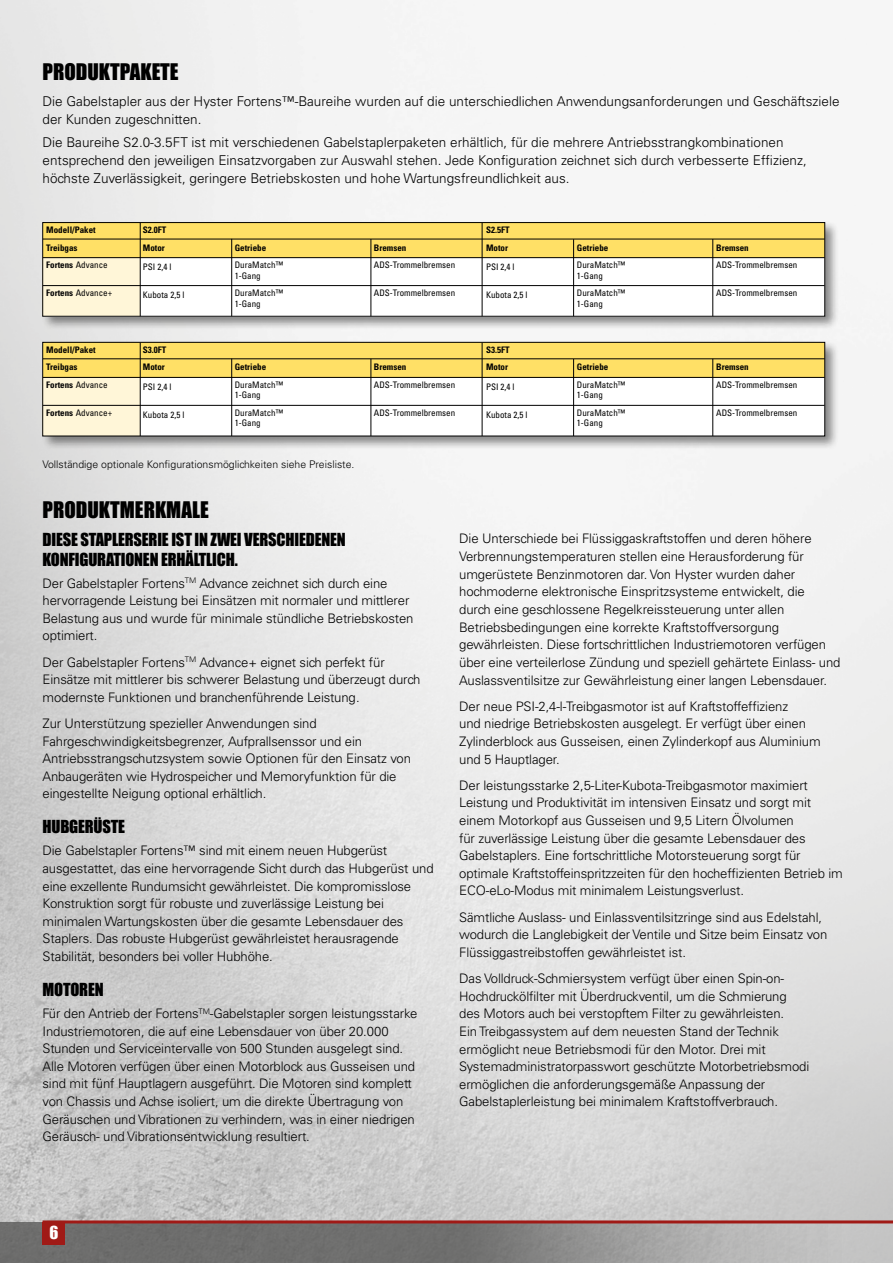
<style>
.page{position:relative;width:893px;height:1263px;background:#fff}
.page>*{position:absolute;margin:0;border:0;box-sizing:border-box;transform-origin:0 0}
.t1{font:21px "Impact";color:#000}
.t2{font:16.5px/19.5px "Impact";letter-spacing:-.01em;color:#000}
.t3{font:16.5px "Impact";color:#fff}
.t4{font:300 13.5px/18px "Univers";color:#000}
.t5{font:300 13.2px/17.7px "Univers";letter-spacing:-.01em;color:#000}
.t6{font:300 10.5px "Univers";color:#000}
.t7{font:condensed 9px/10.8px "Univers";color:#000}
.t8{font:700 condensed 9px/17.2px "Univers";color:#000}
.s1{font-weight:400}
.s2{font-weight:700}
</style>
<div class="page">
<img style="left:0;top:0;width:893px;height:1222px">
<svg style="left:0;top:1222px;width:893px;height:41px;background:#888786"></svg>
<hr style="left:43px;top:1220px;width:850px;height:3px;background:#a01a16">
<div style="left:43px;top:1222px;width:22px;height:23px;background:#a01a16"></div>
<div style="left:41px;top:221px;width:798px;height:109px;background:#000;opacity:.45"></div>
<div style="left:43px;top:223px;width:782px;height:93px;background:#fff"></div>
<div style="left:41px;top:340px;width:798px;height:110px;background:#000;opacity:.45"></div>
<div style="left:43px;top:343px;width:782px;height:93px;background:#fff"></div>
<div style="left:43px;top:257px;width:97px;height:59px;background:#fff6d8"></div>
<div style="left:43px;top:377px;width:97px;height:59px;background:#fff6d8"></div>
<div style="left:43px;top:222px;width:782px;height:35px;background:#ffe066"></div>
<div style="left:43px;top:342px;width:782px;height:35px;background:#ffe066"></div>
<hr style="left:43px;top:239px;width:782px;height:1px;background:#000">
<hr style="left:43px;top:359px;width:782px;height:1px;background:#000">
<hr style="left:43px;top:257px;width:782px;height:1px;background:#000">
<hr style="left:43px;top:377px;width:782px;height:1px;background:#000">
<hr style="left:482px;top:223px;width:1px;height:93px;background:#000">
<hr style="left:482px;top:343px;width:1px;height:93px;background:#000">
<hr style="left:140px;top:223px;width:1px;height:93px;background:#000">
<hr style="left:140px;top:343px;width:1px;height:93px;background:#000">
<hr style="left:573px;top:239px;width:1px;height:77px;background:#000">
<hr style="left:573px;top:359px;width:1px;height:77px;background:#000">
<hr style="left:231px;top:239px;width:1px;height:77px;background:#000">
<hr style="left:231px;top:359px;width:1px;height:77px;background:#000">
<hr style="left:712px;top:239px;width:1px;height:77px;background:#000">
<hr style="left:712px;top:359px;width:1px;height:77px;background:#000">
<hr style="left:371px;top:239px;width:1px;height:77px;background:#000">
<hr style="left:371px;top:359px;width:1px;height:77px;background:#000">
<div style="left:42px;top:222px;width:783px;height:95px;border:1px solid #000"></div>
<div style="left:42px;top:342px;width:783px;height:94px;border:1px solid #000"></div>
<hr style="left:43px;top:285px;width:782px;height:1px;background:#000">
<hr style="left:43px;top:405px;width:782px;height:1px;background:#000">
<h1 class="t1" style="left:43px;top:56px;width:138px">PRODUKTPAKETE</h1>
<p class="t4" style="left:43px;top:93px;width:798px">Die Gabelstapler aus der Hyster Fortens™-Baureihe wurden auf die unterschiedlichen Anwendungsanforderungen und Geschäftsziele der Kunden zugeschnitten.</p>
<p class="t4" style="left:43px;top:133px;width:766px">Die Baureihe S2.0-3.5FT ist mit verschiedenen Gabelstaplerpaketen erhältlich, für die mehrere Antriebsstrangkombinationen entsprechend den jeweiligen Einsatzvorgaben zur Auswahl stehen. Jede Konfiguration zeichnet sich durch verbesserte Effizienz, höchste Zuverlässigkeit, geringere Betriebskosten und hohe Wartungsfreundlichkeit aus.</p>
<p class="t8" style="left:46px;top:222px;width:63px">Modell/Paket<br>Treibgas<br>Fortens <span class="s1">Advance</span></p>
<p class="t7" style="left:46px;top:287px;width:67px"><span class="s2">Fortens</span> Advance+</p>
<p class="t8" style="left:46px;top:341px;width:63px">Modell/Paket<br>Treibgas<br>Fortens <span class="s1">Advance</span></p>
<p class="t7" style="left:46px;top:407px;width:67px"><span class="s2">Fortens</span> Advance+</p>
<p class="t8" style="left:143px;top:222px;width:25px">S2.0FT<br>Motor</p>
<p class="t7" style="left:143px;top:261px;width:30px">PSI 2,4 l</p>
<p class="t7" style="left:143px;top:289px;width:43px">Kubota 2,5 l</p>
<p class="t8" style="left:143px;top:341px;width:25px">S3.0FT<br>Motor</p>
<p class="t7" style="left:143px;top:381px;width:30px">PSI 2,4 l</p>
<p class="t7" style="left:143px;top:409px;width:43px">Kubota 2,5 l</p>
<p class="t8" style="left:235px;top:239px;width:33px">Getriebe</p>
<p class="t7" style="left:235px;top:259px;width:50px">DuraMatch™<br>1-Gang</p>
<p class="t7" style="left:235px;top:287px;width:50px">DuraMatch™<br>1-Gang</p>
<p class="t8" style="left:235px;top:359px;width:33px">Getriebe</p>
<p class="t7" style="left:235px;top:379px;width:50px">DuraMatch™<br>1-Gang</p>
<p class="t7" style="left:235px;top:407px;width:50px">DuraMatch™<br>1-Gang</p>
<p class="t6" style="left:43px;top:458px;width:313px">Vollständige optionale Konfigurationsmöglichkeiten siehe Preisliste.</p>
<h1 class="t1" style="left:43px;top:493px;width:168px">PRODUKTMERKMALE</h1>
<p class="t8" style="left:374px;top:239px;width:34px">Bremsen</p>
<p class="t7" style="left:374px;top:259px;width:83px">ADS-Trommelbremsen</p>
<p class="t7" style="left:374px;top:287px;width:83px">ADS-Trommelbremsen</p>
<p class="t8" style="left:374px;top:358px;width:34px">Bremsen</p>
<p class="t7" style="left:374px;top:379px;width:83px">ADS-Trommelbremsen</p>
<p class="t7" style="left:374px;top:407px;width:83px">ADS-Trommelbremsen</p>
<p class="t8" style="left:486px;top:222px;width:25px">S2.5FT<br>Motor</p>
<p class="t7" style="left:486px;top:261px;width:30px">PSI 2,4 l</p>
<p class="t7" style="left:486px;top:289px;width:43px">Kubota 2,5 l</p>
<p class="t8" style="left:486px;top:341px;width:25px">S3.5FT<br>Motor</p>
<p class="t7" style="left:486px;top:381px;width:30px">PSI 2,4 l</p>
<p class="t7" style="left:486px;top:409px;width:43px">Kubota 2,5 l</p>
<p class="t8" style="left:577px;top:239px;width:33px">Getriebe</p>
<p class="t7" style="left:577px;top:259px;width:50px">DuraMatch™<br>1-Gang</p>
<p class="t7" style="left:577px;top:287px;width:50px">DuraMatch™<br>1-Gang</p>
<p class="t8" style="left:577px;top:359px;width:33px">Getriebe</p>
<p class="t7" style="left:577px;top:379px;width:50px">DuraMatch™<br>1-Gang</p>
<p class="t7" style="left:577px;top:407px;width:50px">DuraMatch™<br>1-Gang</p>
<p class="t8" style="left:716px;top:239px;width:34px">Bremsen</p>
<p class="t7" style="left:716px;top:259px;width:83px">ADS-Trommelbremsen</p>
<p class="t7" style="left:716px;top:287px;width:83px">ADS-Trommelbremsen</p>
<p class="t8" style="left:716px;top:358px;width:34px">Bremsen</p>
<p class="t7" style="left:716px;top:379px;width:83px">ADS-Trommelbremsen</p>
<p class="t7" style="left:716px;top:407px;width:83px">ADS-Trommelbremsen</p>
<p class="t2" style="left:43px;top:529px;width:305px">DIESE STAPLERSERIE IST IN ZWEI VERSCHIEDENEN<br>KONFIGURATIONEN ERHÄLTLICH.</p>
<p class="t5" style="left:43px;top:574px;width:372px">Der Gabelstapler Fortens<sup>TM</sup> Advance zeichnet sich durch eine hervorragende Leistung bei Einsätzen mit normaler und mittlerer Belastung aus und wurde für minimale stündliche Betriebskosten optimiert.</p>
<p class="t5" style="left:43px;top:653px;width:379px">Der Gabelstapler Fortens<sup>TM</sup> Advance+ eignet sich perfekt für<br>Einsätze mit mittlerer bis schwerer Belastung und überzeugt durch modernste Funktionen und branchenführende Leistung.</p>
<p class="t5" style="left:43px;top:714px;width:370px">Zur Unterstützung spezieller Anwendungen sind Fahrgeschwindigkeitsbegrenzer, Aufprallsenssor und ein Antriebsstrangschutzsystem sowie Optionen für den Einsatz von Anbaugeräten wie Hydrospeicher und Memoryfunktion für die eingestellte Neigung optional erhältlich.</p>
<p class="t2" style="left:43px;top:817px;width:84px">HUBGERÜSTE</p>
<p class="t5" style="left:43px;top:842px;width:393px">Die Gabelstapler Fortens™ sind mit einem neuen Hubgerüst ausgestattet, das eine hervorragende Sicht durch das Hubgerüst und eine exzellente Rundumsicht gewährleistet. Die kompromisslose Konstruktion sorgt für robuste und zuverlässige Leistung bei minimalen Wartungskosten über die gesamte Lebensdauer des Staplers. Das robuste Hubgerüst gewährleistet herausragende Stabilität, besonders bei voller Hubhöhe.</p>
<p class="t2" style="left:43px;top:979px;width:63px">MOTOREN</p>
<p class="t5" style="left:43px;top:1004px;width:376px">Für den Antrieb der Fortens<sup>TM</sup>-Gabelstapler sorgen leistungsstarke Industriemotoren, die auf eine Lebensdauer von über 20.000<br>Stunden und Serviceintervalle von 500 Stunden ausgelegt sind.<br>Alle Motoren verfügen über einen Motorblock aus Gusseisen und sind mit fünf Hauptlagern ausgeführt. Die Motoren sind komplett von Chassis und Achse isoliert, um die direkte Übertragung von Geräuschen und Vibrationen zu verhindern, was in einer niedrigen Geräusch- und Vibrationsentwicklung resultiert.</p>
<p class="t5" style="left:459px;top:530px;width:383px">Die Unterschiede bei Flüssiggaskraftstoffen und deren höhere Verbrennungstemperaturen stellen eine Herausforderung für umgerüstete Benzinmotoren dar. Von Hyster wurden daher hochmoderne elektronische Einspritzsysteme entwickelt, die<br>durch eine geschlossene Regelkreissteuerung unter allen Betriebsbedingungen eine korrekte Kraftstoffversorgung gewährleisten. Diese fortschrittlichen Industriemotoren verfügen über eine verteilerlose Zündung und speziell gehärtete Einlass- und Auslassventilsitze zur Gewährleistung einer langen Lebensdauer.</p>
<p class="t5" style="left:459px;top:697px;width:363px">Der neue PSI-2,4-l-Treibgasmotor ist auf Kraftstoffeffizienz<br>und niedrige Betriebskosten ausgelegt. Er verfügt über einen Zylinderblock aus Gusseisen, einen Zylinderkopf aus Aluminium und 5 Hauptlager.</p>
<p class="t5" style="left:459px;top:776px;width:385px">Der leistungsstarke 2,5-Liter-Kubota-Treibgasmotor maximiert Leistung und Produktivität im intensiven Einsatz und sorgt mit einem Motorkopf aus Gusseisen und 9,5 Litern Ölvolumen<br>für zuverlässige Leistung über die gesamte Lebensdauer des Gabelstaplers. Eine fortschrittliche Motorsteuerung sorgt für optimale Kraftstoffeinspritzzeiten für den hocheffizienten Betrieb im ECO-eLo-Modus mit minimalem Leistungsverlust.</p>
<p class="t5" style="left:459px;top:908px;width:370px">Sämtliche Auslass- und Einlassventilsitzringe sind aus Edelstahl, wodurch die Langlebigkeit der Ventile und Sitze beim Einsatz von<br>Flüssiggastreibstoffen gewährleistet ist.</p>
<p class="t5" style="left:459px;top:969px;width:352px">Das Volldruck-Schmiersystem verfügt über einen Spin-on-Hochdruckölfilter mit Überdruckventil, um die Schmierung des Motors auch bei verstopftem Filter zu gewährleisten.<br>Ein Treibgassystem auf dem neuesten Stand der Technik ermöglicht neue Betriebsmodi für den Motor. Drei mit Systemadministratorpasswort geschützte Motorbetriebsmodi ermöglichen die anforderungsgemäße Anpassung der Gabelstaplerleistung bei minimalem Kraftstoffverbrauch.</p>
<p class="t3" style="left:49px;top:1220px;width:10px">6</p>
</div>
